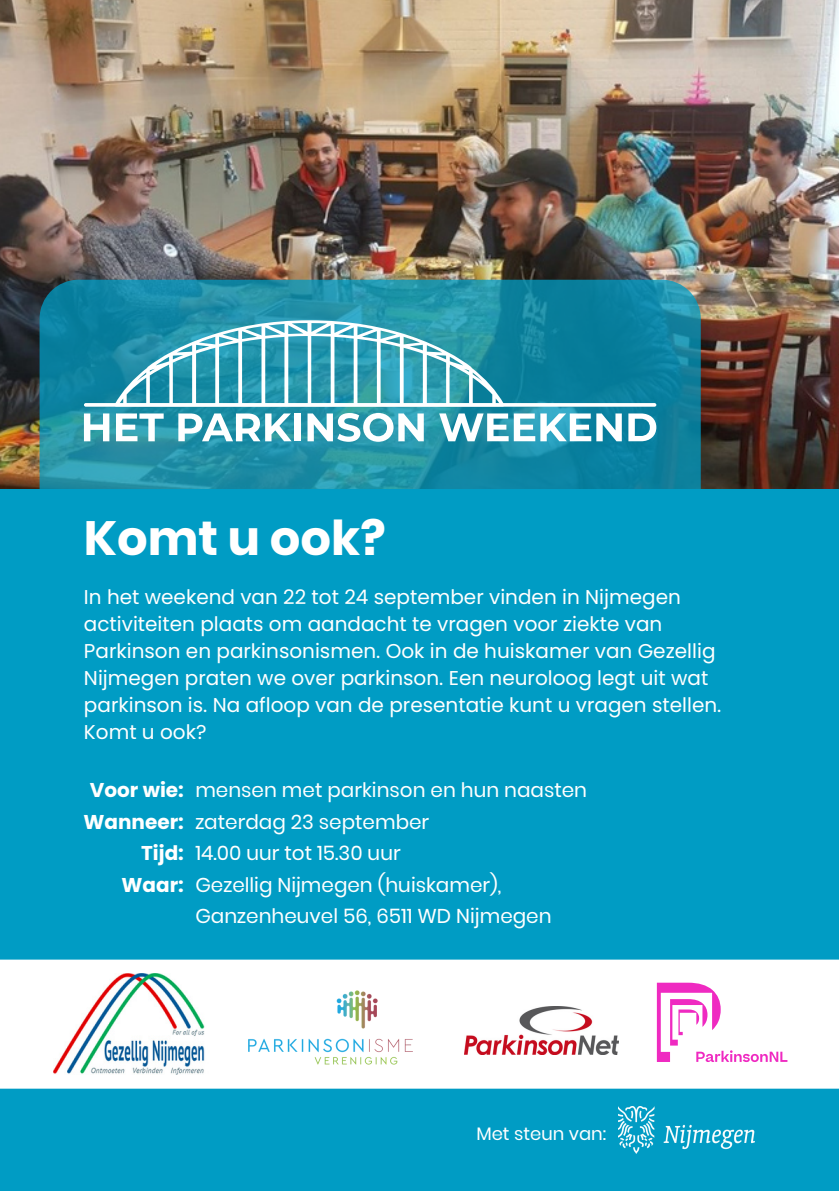
<style>
.page{position:relative;width:839px;height:1191px;background:#fff}
.page>*{position:absolute;margin:0;border:0;box-sizing:border-box;transform-origin:0 0}
.t1{font:700 48px "Poppins";color:#fff}
.t2{font:20px/27px "Poppins";color:#fff}
.t3{font:700 20px "Poppins";color:#fff}
.t4{font:18px "Poppins";color:#fff}
</style>
<div class="page">
<div style="left:0;top:0;width:838px;height:1191px;background:#009cc4"></div>
<img style="left:0;top:0;width:838px;height:489px">
<svg style="left:40px;top:280px;width:660px;height:209px;background:#1788a2"></svg>
<div style="left:0;top:960px;width:838px;height:129px;background:#fff"></div>
<img style="left:241px;top:983px;width:180px;height:90px">
<img style="left:618px;top:1107px;width:137px;height:46px">
<svg style="left:114px;top:320px;width:390px;height:83px;background:#4fa9bb"></svg>
<svg style="left:84px;top:413px;width:25px;height:28px"></svg>
<svg style="left:116px;top:413px;width:48px;height:28px"></svg>
<svg style="left:178px;top:413px;width:113px;height:28px;background:#90c8d2"></svg>
<div style="left:294px;top:413px;width:7px;height:28px;background:#fff"></div>
<svg style="left:307px;top:413px;width:117px;height:29px;background:#98cdd7"></svg>
<svg style="left:439px;top:413px;width:182px;height:28px;background:#92cad6"></svg>
<svg style="left:628px;top:413px;width:28px;height:28px"></svg>
<svg style="left:84px;top:403px;width:572px;height:4px;background:#f1f8f9"></svg>
<img style="left:465px;top:1006px;width:153px;height:48px">
<svg style="left:656px;top:983px;width:131px;height:79px;background:#fbd5f2"></svg>
<img style="left:53px;top:974px;width:161px;height:100px">
<p class="t1" style="left:84px;top:505px;width:303px">Komt u ook?</p>
<p class="t2" style="left:84px;top:584px;width:639px">In het weekend van 22 tot 24 september vinden in Nijmegen activiteiten plaats om aandacht te vragen voor ziekte van Parkinson en parkinsonismen. Ook in de huiskamer van Gezellig Nijmegen praten we over parkinson. Een neuroloog legt uit wat parkinson is. Na afloop van de presentatie kunt u vragen stellen.<br>Komt u ook?</p>
<p class="t3" style="left:90px;top:776px;width:96px">Voor wie:</p>
<p class="t3" style="left:83px;top:808px;width:102px">Wanneer:</p>
<p class="t3" style="left:141px;top:839px;width:44px">Tijd:</p>
<p class="t3" style="left:121px;top:871px;width:64px">Waar:</p>
<p class="t2" style="left:195px;top:777px;width:393px">mensen met parkinson en hun naasten</p>
<p class="t2" style="left:195px;top:808px;width:235px">zaterdag 23 september</p>
<p class="t2" style="left:195px;top:840px;width:207px">14.00 uur tot 15.30 uur</p>
<p class="t2" style="left:195px;top:871px;width:307px">Gezellig Nijmegen (huiskamer),</p>
<p class="t2" style="left:195px;top:903px;width:358px">Ganzenheuvel 56, 6511 WD Nijmegen</p>
<p class="t4" style="left:476px;top:1121px;width:131px">Met steun van:</p>
</div>
